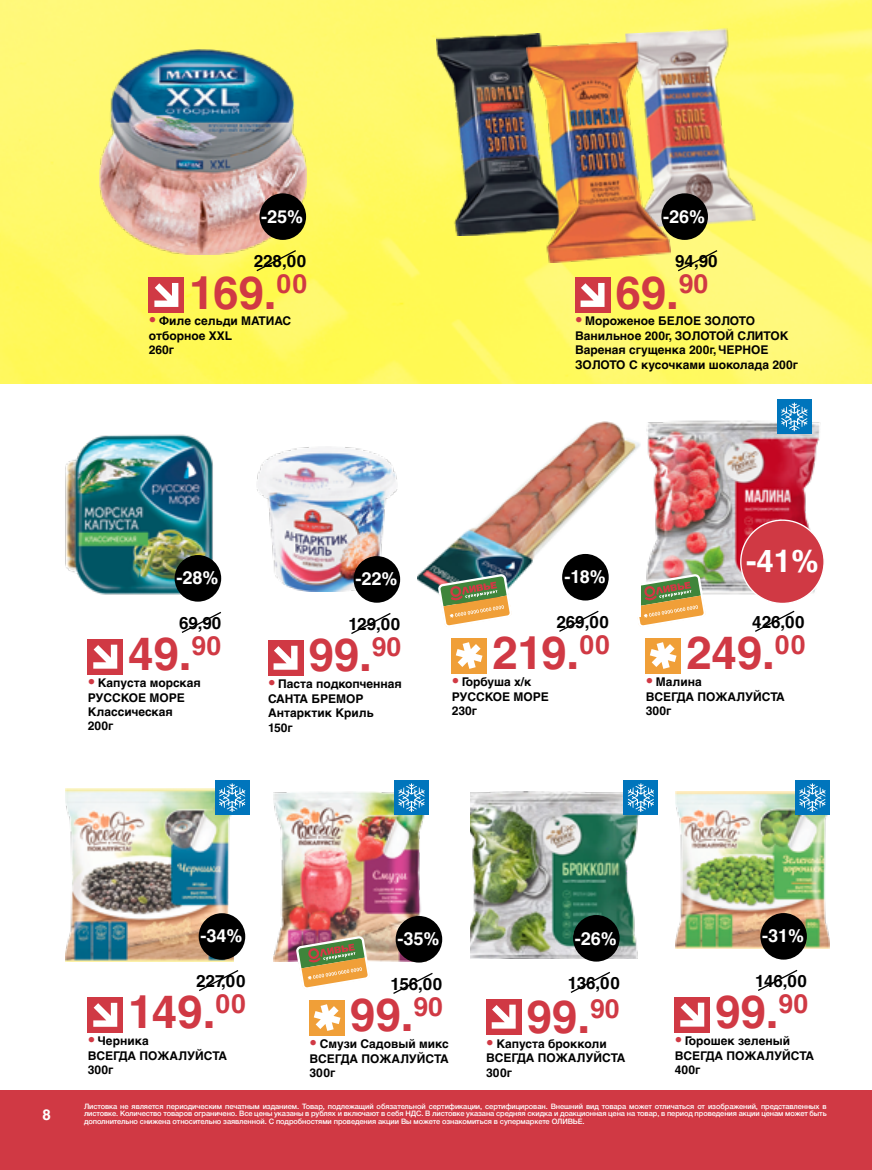
<style>
.page{position:relative;width:872px;height:1170px;background:#fff}
.page>*{position:absolute;margin:0;border:0;box-sizing:border-box;transform-origin:0 0}
.t1{font:700 45.75px "Helvetica C";color:#d03944}
.t2{font:700 31.2px "Helvetica C";color:#fff}
.t3{font:700 18px "Helvetica C";color:#fff}
.t4{font:700 16.95px "Helvetica C";color:#000}
.t5{font:700 15px "Helvetica C";color:#fff}
.t6{font:700 12px/14.4px "Helvetica C";color:#000}
.t7{font:500 7.5px/7.5px "Helvetica Neue Cyr";letter-spacing:-.01em;color:#fff;text-align:justify}
.s1{font-size:15px;color:#d03944}
</style>
<div class="page">
<img style="left:0;top:0;width:872px;height:383px">
<div style="left:0;top:1090px;width:872px;height:79px;background:#d03944"></div>
<img style="left:470px;top:791px;width:171px;height:167px">
<svg style="left:570px;top:971px;width:40px;height:22px"></svg>
<div style="left:573px;top:914px;width:46px;height:47px;background:#000;border-radius:50%"></div>
<div style="left:486px;top:999px;width:35px;height:35px;background:#d03944"></div>
<svg style="left:492px;top:1004px;width:23px;height:24px"></svg>
<img style="left:640px;top:399px;width:180px;height:201px">
<svg style="left:755px;top:610px;width:40px;height:22px"></svg>
<div style="left:645px;top:638px;width:35px;height:35px;background:#f09f38"></div>
<svg style="left:650px;top:642px;width:26px;height:26px"></svg>
<svg style="left:639px;top:572px;width:68px;height:55px"></svg>
<div style="left:777px;top:400px;width:34px;height:34px;background:#0075bc"></div>
<svg style="left:781px;top:402px;width:26px;height:29px"></svg>
<div style="left:624px;top:780px;width:34px;height:34px;background:#0075bc"></div>
<svg style="left:627px;top:783px;width:27px;height:29px"></svg>
<div style="left:741px;top:520px;width:83px;height:83px;background:#d03944;border-radius:50%"></div>
<img style="left:625px;top:27px;width:130px;height:201px">
<img style="left:436px;top:33px;width:133px;height:202px">
<img style="left:526px;top:41px;width:144px;height:222px">
<svg style="left:676px;top:249px;width:43px;height:23px"></svg>
<div style="left:661px;top:193px;width:47px;height:47px;background:#000;border-radius:50%"></div>
<div style="left:575px;top:277px;width:35px;height:35px;background:#d03944"></div>
<svg style="left:580px;top:283px;width:24px;height:24px"></svg>
<img style="left:65px;top:788px;width:169px;height:173px">
<svg style="left:199px;top:970px;width:40px;height:21px"></svg>
<div style="left:199px;top:913px;width:46px;height:46px;background:#000;border-radius:50%"></div>
<div style="left:88px;top:997px;width:35px;height:35px;background:#d03944"></div>
<svg style="left:93px;top:1002px;width:24px;height:24px"></svg>
<div style="left:215px;top:780px;width:34px;height:34px;background:#0075bc"></div>
<svg style="left:219px;top:783px;width:26px;height:29px"></svg>
<img style="left:274px;top:791px;width:152px;height:170px">
<svg style="left:393px;top:972px;width:40px;height:22px"></svg>
<div style="left:396px;top:915px;width:46px;height:47px;background:#000;border-radius:50%"></div>
<div style="left:309px;top:999px;width:36px;height:36px;background:#f09f38"></div>
<svg style="left:314px;top:1004px;width:26px;height:26px"></svg>
<svg style="left:294px;top:934px;width:77px;height:55px"></svg>
<img style="left:676px;top:791px;width:153px;height:156px">
<svg style="left:758px;top:969px;width:40px;height:22px"></svg>
<div style="left:760px;top:913px;width:47px;height:46px;background:#000;border-radius:50%"></div>
<div style="left:674px;top:997px;width:36px;height:35px;background:#d03944"></div>
<svg style="left:680px;top:1002px;width:24px;height:24px"></svg>
<img style="left:65px;top:434px;width:155px;height:161px">
<svg style="left:181px;top:611px;width:40px;height:22px"></svg>
<div style="left:175px;top:555px;width:46px;height:46px;background:#000;border-radius:50%"></div>
<div style="left:88px;top:639px;width:35px;height:35px;background:#d03944"></div>
<svg style="left:93px;top:644px;width:24px;height:24px"></svg>
<div style="left:394px;top:780px;width:34px;height:34px;background:#0075bc"></div>
<svg style="left:398px;top:783px;width:27px;height:29px"></svg>
<div style="left:795px;top:780px;width:34px;height:34px;background:#0075bc"></div>
<svg style="left:799px;top:783px;width:26px;height:29px"></svg>
<img style="left:257px;top:447px;width:140px;height:144px">
<svg style="left:351px;top:613px;width:40px;height:21px"></svg>
<div style="left:353px;top:556px;width:47px;height:46px;background:#000;border-radius:50%"></div>
<div style="left:268px;top:640px;width:35px;height:35px;background:#d03944"></div>
<svg style="left:273px;top:645px;width:24px;height:24px"></svg>
<img style="left:99px;top:49px;width:207px;height:205px">
<svg style="left:255px;top:249px;width:42px;height:23px"></svg>
<div style="left:259px;top:193px;width:47px;height:47px;background:#000;border-radius:50%"></div>
<div style="left:149px;top:277px;width:35px;height:35px;background:#d03944"></div>
<svg style="left:154px;top:283px;width:24px;height:24px"></svg>
<img style="left:417px;top:422px;width:223px;height:195px">
<svg style="left:557px;top:609px;width:43px;height:23px"></svg>
<div style="left:562px;top:554px;width:46px;height:46px;background:#000;border-radius:50%"></div>
<div style="left:451px;top:638px;width:36px;height:35px;background:#f09f38"></div>
<svg style="left:456px;top:642px;width:26px;height:26px"></svg>
<svg style="left:436px;top:572px;width:77px;height:55px"></svg>
<h3 class="t3" style="left:261px;top:206px;width:44px">-25%</h3>
<h3 class="t3" style="left:663px;top:206px;width:44px">-26%</h3>
<h3 class="t4" style="left:254px;top:251px;width:54px">228,00</h3>
<h3 class="t4" style="left:675px;top:251px;width:44px">94,90</h3>
<h1 class="t1" style="left:189px;top:266px;width:119px">169.<sup>00</sup></h1>
<h1 class="t1" style="left:615px;top:266px;width:94px">69.<sup>90</sup></h1>
<h3 class="t6" style="left:149px;top:314px;width:144px"><span class="s1">•</span> Филе сельди МАТИАС отборное ХХL<br>260г</h3>
<h3 class="t6" style="left:575px;top:314px;width:225px"><span class="s1">•</span> Мороженое БЕЛОЕ ЗОЛОТО<br>Ванильное 200г, ЗОЛОТОЙ СЛИТОК<br>Вареная сгущенка 200г, ЧЕРНОЕ<br>ЗОЛОТО С кусочками шоколада 200г</h3>
<h3 class="t3" style="left:176px;top:567px;width:44px">-28%</h3>
<h3 class="t3" style="left:355px;top:568px;width:44px">-22%</h3>
<h3 class="t3" style="left:564px;top:566px;width:43px">-18%</h3>
<h2 class="t2" style="left:746px;top:543px;width:74px">-41%</h2>
<h3 class="t3" style="left:760px;top:566px;width:43px">-18%</h3>
<h3 class="t4" style="left:179px;top:613px;width:44px">69,90</h3>
<h3 class="t4" style="left:348px;top:614px;width:53px">129,00</h3>
<h3 class="t4" style="left:556px;top:612px;width:54px">269,00</h3>
<h3 class="t4" style="left:752px;top:612px;width:54px">426,00</h3>
<h1 class="t1" style="left:128px;top:628px;width:94px">49.<sup>90</sup></h1>
<h1 class="t1" style="left:308px;top:629px;width:94px">99.<sup>90</sup></h1>
<h1 class="t1" style="left:492px;top:626px;width:119px">219.<sup>00</sup></h1>
<h1 class="t1" style="left:686px;top:626px;width:121px">249.<sup>00</sup></h1>
<h3 class="t6" style="left:88px;top:675px;width:115px"><span class="s1">•</span> Капуста морская<br>РУССКОЕ МОРЕ<br>Классическая<br>200г</h3>
<h3 class="t6" style="left:268px;top:676px;width:135px"><span class="s1">•</span> Паста подкопченная<br>САНТА БРЕМОР<br>Антарктик Криль<br>150г</h3>
<h3 class="t6" style="left:452px;top:674px;width:99px"><span class="s1">•</span> Горбуша х/к<br>РУССКОЕ МОРЕ<br>230г</h3>
<h3 class="t6" style="left:645px;top:674px;width:141px"><span class="s1">•</span> Малина<br>ВСЕГДА ПОЖАЛУЙСТА<br>300г</h3>
<h3 class="t3" style="left:200px;top:925px;width:44px">-34%</h3>
<h3 class="t3" style="left:397px;top:928px;width:44px">-35%</h3>
<h3 class="t3" style="left:575px;top:928px;width:44px">-26%</h3>
<h3 class="t3" style="left:762px;top:925px;width:44px">-31%</h3>
<h3 class="t4" style="left:196px;top:971px;width:51px">227,00</h3>
<h1 class="t1" style="left:128px;top:985px;width:119px">149.<sup>00</sup></h1>
<h3 class="t4" style="left:390px;top:974px;width:53px">156,00</h3>
<h1 class="t1" style="left:350px;top:988px;width:94px">99.<sup>90</sup></h1>
<h3 class="t4" style="left:568px;top:973px;width:53px">136,00</h3>
<h1 class="t1" style="left:526px;top:990px;width:94px">99.<sup>90</sup></h1>
<h3 class="t4" style="left:755px;top:971px;width:53px">146,00</h3>
<h1 class="t1" style="left:715px;top:985px;width:94px">99.<sup>90</sup></h1>
<h3 class="t6" style="left:88px;top:1033px;width:141px"><span class="s1">•</span> Черника<br>ВСЕГДА ПОЖАЛУЙСТА<br>300г</h3>
<h3 class="t6" style="left:310px;top:1036px;width:141px;text-align:justify"><span class="s1">•</span> Смузи Садовый микс ВСЕГДА ПОЖАЛУЙСТА 300г</h3>
<h3 class="t6" style="left:486px;top:1036px;width:141px"><span class="s1">•</span> Капуста брокколи<br>ВСЕГДА ПОЖАЛУЙСТА<br>300г</h3>
<h3 class="t6" style="left:674px;top:1033px;width:141px"><span class="s1">•</span> Горошек зеленый<br>ВСЕГДА ПОЖАЛУЙСТА<br>400г</h3>
<h3 class="t5" style="left:43px;top:1105px;width:10px">8</h3>
<p class="t7" style="left:84px;top:1102px;width:744px">Листовка не является периодическим печатным изданием. Товар, подлежащий обязательной сертификации, сертифицирован. Внешний вид товара может отличаться от изображений, представленных в листовке. Количество товаров ограничено. Все цены указаны в рублях и включают в себя НДС. В листовке указана средняя скидка и доакционная цена на товар, в период проведения акции ценам может быть дополнительно снижена относительно заявленной. С подробностями проведения акции Вы можете ознакомиться в супермаркете ОЛИВЬЕ.</p>
</div>
